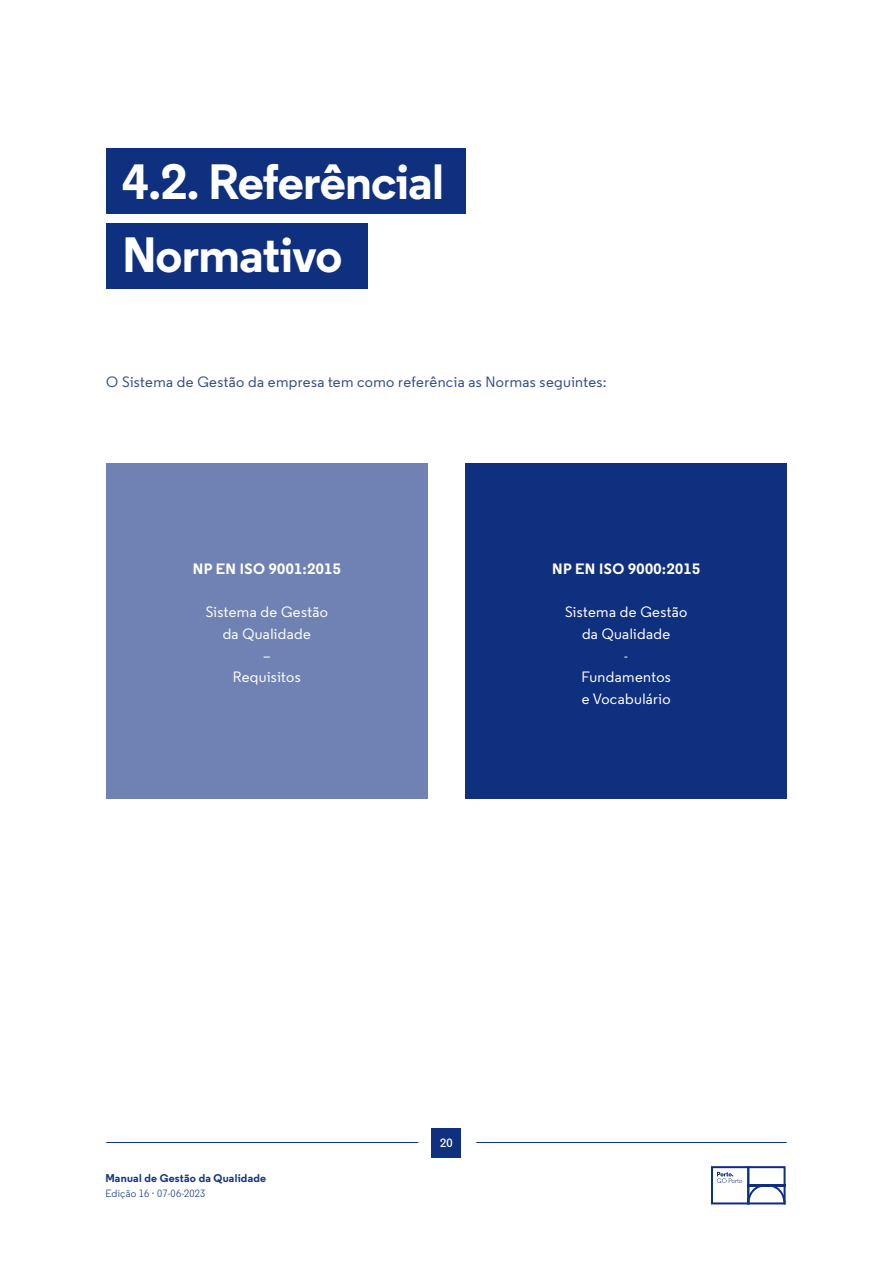
<style>
.page{position:relative;width:893px;height:1263px;background:#fff}
.page>*{position:absolute;margin:0;border:0;box-sizing:border-box;transform-origin:0 0}
.t1{font:700 49.5px "Regular";letter-spacing:-.015em;color:#fff}
.t2{font:500 15px "Regular";letter-spacing:.025em;color:#fff}
.t3{font:500 15px "Regular";letter-spacing:.025em;color:#334e92}
.t4{font:700 15px "Regular";letter-spacing:.025em;color:#fff}
.t5{font:600 12px "Regular";color:#fff}
.t6{font:700 11.25px "Regular";letter-spacing:.02em;color:#163583}
.t7{font:10.5px "Regular";letter-spacing:.02em;color:#163583}
</style>
<div class="page">
<div style="left:432px;top:1127px;width:29px;height:30px;background:#0f2f7f"></div>
<hr style="left:476px;top:1142px;width:311px;height:1px;background:#0f2f7f">
<hr style="left:106px;top:1142px;width:312px;height:1px;background:#0f2f7f">
<svg style="left:711px;top:1166px;width:75px;height:38px"></svg>
<div style="left:106px;top:149px;width:360px;height:65px;background:#0f2f7f"></div>
<div style="left:106px;top:224px;width:262px;height:65px;background:#0f2f7f"></div>
<div style="left:106px;top:463px;width:321px;height:336px;background:#7082b3"></div>
<div style="left:466px;top:463px;width:321px;height:336px;background:#0f2f7f"></div>
<p class="t1" style="left:122px;top:149px;width:323px">4.2. Referêncial</p>
<p class="t1" style="left:122px;top:222px;width:222px">Normativo</p>
<p class="t3" style="left:106px;top:373px;width:502px">O Sistema de Gestão da empresa tem como referência as Normas seguintes:</p>
<p class="t4" style="left:193px;top:559px;width:149px">NP EN ISO 9001:2015</p>
<p class="t2" style="left:206px;top:603px;width:124px">Sistema de Gestão</p>
<p class="t2" style="left:223px;top:624px;width:90px">da Qualidade</p>
<p class="t2" style="left:263px;top:646px;width:9px">–</p>
<p class="t2" style="left:233px;top:668px;width:69px">Requisitos</p>
<p class="t4" style="left:552px;top:559px;width:149px">NP EN ISO 9000:2015</p>
<p class="t2" style="left:565px;top:603px;width:124px">Sistema de Gestão</p>
<p class="t2" style="left:582px;top:624px;width:90px">da Qualidade</p>
<p class="t2" style="left:624px;top:646px;width:5px">-</p>
<p class="t2" style="left:581px;top:668px;width:91px">Fundamentos</p>
<p class="t2" style="left:582px;top:690px;width:90px">e Vocabulário</p>
<p class="t6" style="left:105px;top:1171px;width:162px">Manual de Gestão da Qualidade</p>
<p class="t7" style="left:105px;top:1186px;width:102px">Edição 16 · 07-06-2023</p>
<p class="t5" style="left:440px;top:1135px;width:14px">20</p>
</div>
